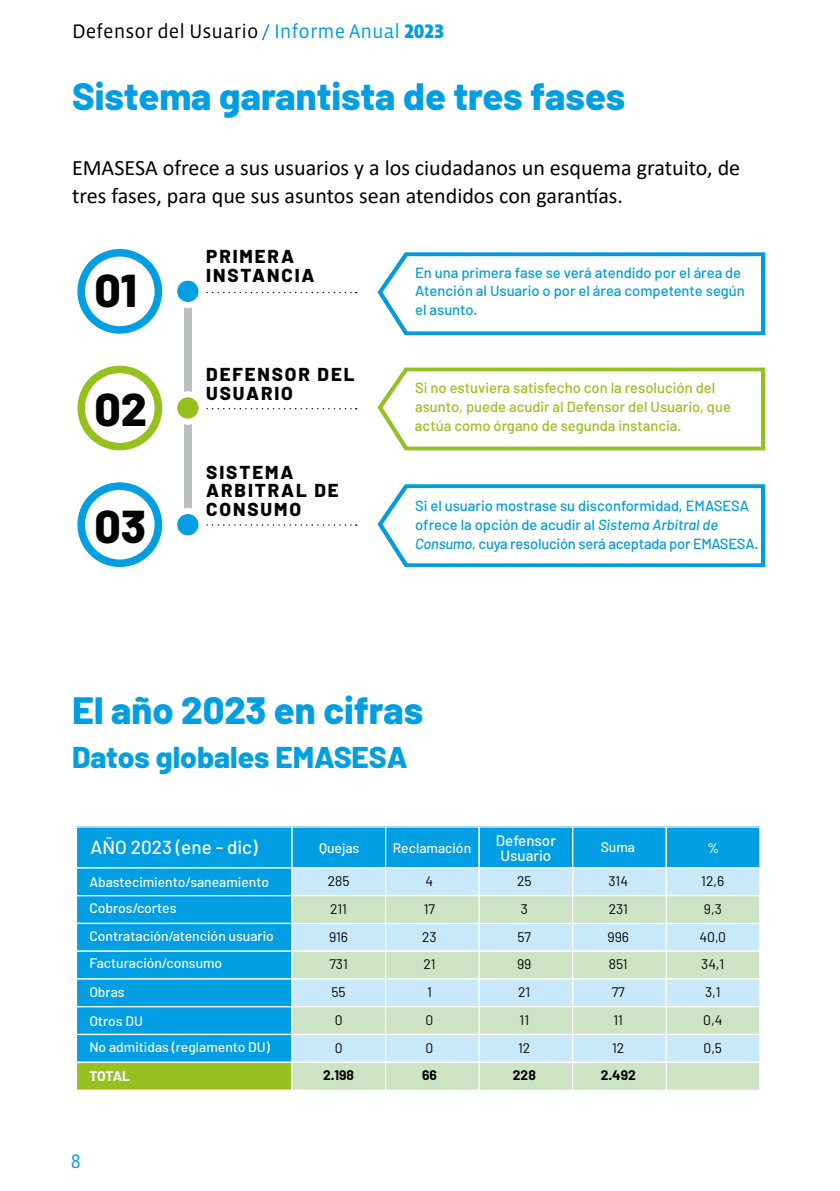
<style>
.page{position:relative;width:840px;height:1191px;background:#fff}
.page>*{position:absolute;margin:0;border:0;box-sizing:border-box;transform-origin:0 0}
.t1{font:800 46.2px "Barlow";color:#020203}
.t2{font:800 38px "Barlow";color:#009fe3}
.t3{font:800 30px "Barlow";color:#009fe3}
.t4{font:22px/28px "Calibri";color:#000}
.t5{font:20px "Vista Sans";color:#000}
.t6{font:20px "Vista Sans";color:#009fe3}
.t7{font:500 19px "Barlow";color:#fff}
.t8{font:800 18.8px/18.8px "Barlow";letter-spacing:.1em;color:#020203}
.t9{font:500 15.2px/15.2px "Barlow";color:#fff;text-align:center}
.t10{font:500 14.8px/18.8px "Barlow";color:#009cde}
.t11{font:500 14.8px/18.8px "Barlow";color:#95c11f}
.t12{font:500 13.8px/26.2px "Barlow";color:#fff}
.t13{font:13.8px/27.8px "Barlow";color:#000;text-align:center}
.t14{font:700 13.8px "Barlow";color:#000}
.t15{font:700 13.8px "Barlow";letter-spacing:-.02em;color:#fff}
.s1{color:#126fb7}
.s2{color:#009fe3}
.s3{font-family:"Vista Sans Alt";font-weight:900;color:#009fe3}
.s4{font-style:italic}
</style>
<div class="page">
<div style="left:184px;top:292px;width:8px;height:233px;background:#bcbfc1"></div>
<svg style="left:177px;top:508px;width:179px;height:28px"></svg>
<svg style="left:177px;top:391px;width:179px;height:34px"></svg>
<svg style="left:177px;top:280px;width:179px;height:28px"></svg>
<svg style="left:77px;top:482px;width:85px;height:85px"></svg>
<svg style="left:77px;top:366px;width:85px;height:84px"></svg>
<svg style="left:77px;top:249px;width:85px;height:85px"></svg>
<svg style="left:377px;top:252px;width:387px;height:83px"></svg>
<svg style="left:377px;top:367px;width:387px;height:83px"></svg>
<svg style="left:377px;top:484px;width:387px;height:83px"></svg>
<div style="left:76px;top:827px;width:216px;height:41px;background:#009fe3"></div>
<div style="left:292px;top:827px;width:93px;height:41px;background:#009fe3"></div>
<div style="left:385px;top:827px;width:94px;height:41px;background:#009fe3"></div>
<div style="left:479px;top:827px;width:93px;height:41px;background:#009fe3"></div>
<div style="left:572px;top:827px;width:94px;height:41px;background:#009fe3"></div>
<div style="left:666px;top:827px;width:93px;height:41px;background:#009fe3"></div>
<div style="left:76px;top:868px;width:216px;height:27px;background:#009fe3"></div>
<div style="left:76px;top:867px;width:216px;height:29px;border:1px solid #fff"></div>
<div style="left:291px;top:867px;width:95px;height:29px;background:#c9e9fb;border:1px solid #fff"></div>
<div style="left:385px;top:867px;width:94px;height:29px;background:#c9e9fb;border:1px solid #fff"></div>
<div style="left:478px;top:867px;width:95px;height:29px;background:#c9e9fb;border:1px solid #fff"></div>
<div style="left:572px;top:867px;width:94px;height:29px;background:#c9e9fb;border:1px solid #fff"></div>
<div style="left:666px;top:868px;width:93px;height:27px;background:#c9e9fb"></div>
<div style="left:665px;top:867px;width:95px;height:29px;border:1px solid #fff"></div>
<div style="left:76px;top:895px;width:216px;height:28px;background:#009fe3"></div>
<div style="left:76px;top:895px;width:216px;height:29px;border:1px solid #fff"></div>
<div style="left:291px;top:895px;width:95px;height:29px;background:#cde4c4;border:1px solid #fff"></div>
<div style="left:385px;top:895px;width:94px;height:29px;background:#cde4c4;border:1px solid #fff"></div>
<div style="left:478px;top:895px;width:95px;height:29px;background:#cde4c4;border:1px solid #fff"></div>
<div style="left:572px;top:895px;width:94px;height:29px;background:#cde4c4;border:1px solid #fff"></div>
<div style="left:666px;top:895px;width:93px;height:28px;background:#cde4c4"></div>
<div style="left:665px;top:895px;width:95px;height:29px;border:1px solid #fff"></div>
<div style="left:76px;top:923px;width:216px;height:28px;background:#009fe3"></div>
<div style="left:76px;top:922px;width:216px;height:29px;border:1px solid #fff"></div>
<div style="left:291px;top:923px;width:95px;height:28px;background:#c9e9fb;border:1px solid #fff"></div>
<div style="left:385px;top:923px;width:94px;height:28px;background:#c9e9fb;border:1px solid #fff"></div>
<div style="left:478px;top:923px;width:95px;height:28px;background:#c9e9fb;border:1px solid #fff"></div>
<div style="left:572px;top:923px;width:94px;height:28px;background:#c9e9fb;border:1px solid #fff"></div>
<div style="left:666px;top:923px;width:93px;height:28px;background:#c9e9fb"></div>
<div style="left:665px;top:923px;width:95px;height:28px;border:1px solid #fff"></div>
<div style="left:76px;top:951px;width:216px;height:28px;background:#009fe3"></div>
<div style="left:76px;top:950px;width:216px;height:29px;border:1px solid #fff"></div>
<div style="left:291px;top:950px;width:95px;height:29px;background:#cde4c4;border:1px solid #fff"></div>
<div style="left:385px;top:950px;width:94px;height:29px;background:#cde4c4;border:1px solid #fff"></div>
<div style="left:478px;top:950px;width:95px;height:29px;background:#cde4c4;border:1px solid #fff"></div>
<div style="left:572px;top:950px;width:94px;height:29px;background:#cde4c4;border:1px solid #fff"></div>
<div style="left:666px;top:951px;width:93px;height:28px;background:#cde4c4"></div>
<div style="left:665px;top:950px;width:95px;height:29px;border:1px solid #fff"></div>
<div style="left:76px;top:979px;width:216px;height:27px;background:#009fe3"></div>
<div style="left:76px;top:978px;width:216px;height:29px;border:1px solid #fff"></div>
<div style="left:291px;top:978px;width:95px;height:29px;background:#c9e9fb;border:1px solid #fff"></div>
<div style="left:385px;top:978px;width:94px;height:29px;background:#c9e9fb;border:1px solid #fff"></div>
<div style="left:478px;top:978px;width:95px;height:29px;background:#c9e9fb;border:1px solid #fff"></div>
<div style="left:572px;top:978px;width:94px;height:29px;background:#c9e9fb;border:1px solid #fff"></div>
<div style="left:666px;top:979px;width:93px;height:27px;background:#c9e9fb"></div>
<div style="left:665px;top:978px;width:95px;height:29px;border:1px solid #fff"></div>
<div style="left:76px;top:1006px;width:216px;height:28px;background:#009fe3"></div>
<div style="left:76px;top:1006px;width:216px;height:29px;border:1px solid #fff"></div>
<div style="left:291px;top:1006px;width:95px;height:29px;background:#cde4c4;border:1px solid #fff"></div>
<div style="left:385px;top:1006px;width:94px;height:29px;background:#cde4c4;border:1px solid #fff"></div>
<div style="left:478px;top:1006px;width:95px;height:29px;background:#cde4c4;border:1px solid #fff"></div>
<div style="left:572px;top:1006px;width:94px;height:29px;background:#cde4c4;border:1px solid #fff"></div>
<div style="left:666px;top:1006px;width:93px;height:28px;background:#cde4c4"></div>
<div style="left:665px;top:1006px;width:95px;height:29px;border:1px solid #fff"></div>
<div style="left:76px;top:1034px;width:216px;height:28px;background:#009fe3"></div>
<div style="left:76px;top:1033px;width:216px;height:29px;border:1px solid #fff"></div>
<div style="left:291px;top:1034px;width:95px;height:28px;background:#c9e9fb;border:1px solid #fff"></div>
<div style="left:385px;top:1034px;width:94px;height:28px;background:#c9e9fb;border:1px solid #fff"></div>
<div style="left:478px;top:1034px;width:95px;height:28px;background:#c9e9fb;border:1px solid #fff"></div>
<div style="left:572px;top:1034px;width:94px;height:28px;background:#c9e9fb;border:1px solid #fff"></div>
<div style="left:666px;top:1034px;width:93px;height:28px;background:#c9e9fb"></div>
<div style="left:665px;top:1034px;width:95px;height:28px;border:1px solid #fff"></div>
<div style="left:76px;top:1062px;width:216px;height:28px;background:#95c11f"></div>
<div style="left:76px;top:1061px;width:216px;height:29px;border:1px solid #fff"></div>
<div style="left:291px;top:1061px;width:95px;height:29px;background:#cde4c4;border:1px solid #fff"></div>
<div style="left:385px;top:1061px;width:94px;height:29px;background:#cde4c4;border:1px solid #fff"></div>
<div style="left:478px;top:1061px;width:95px;height:29px;background:#cde4c4;border:1px solid #fff"></div>
<div style="left:572px;top:1061px;width:94px;height:29px;background:#cde4c4;border:1px solid #fff"></div>
<div style="left:666px;top:1062px;width:93px;height:28px;background:#cde4c4"></div>
<div style="left:665px;top:1061px;width:95px;height:29px;border:1px solid #fff"></div>
<h3 class="t5" style="left:72px;top:21px;width:373px">Defensor del Usuario <span class="s1">/</span> <span class="s2">Informe Anual</span> <span class="s3">2023</span></h3>
<h2 class="t2" style="left:72px;top:68px;width:554px">Sistema garantista de tres fases</h2>
<h3 class="t4" style="left:72px;top:153px;width:669px">EMASESA ofrece a sus usuarios y a los ciudadanos un esquema gratuito, de tres fases, para que sus asuntos sean atendidos con garantías.</h3>
<p class="t8" style="left:206px;top:245px;width:110px">PRIMERA<br>INSTANCIA</p>
<h1 class="t1" style="left:94px;top:256px;width:44px">01</h1>
<p class="t10" style="left:415px;top:262px;width:331px">En una primera fase se verá atendido por el área de<br>Atención al Usuario o por el área competente según el asunto.</p>
<h1 class="t1" style="left:94px;top:374px;width:54px">02</h1>
<h1 class="t1" style="left:94px;top:492px;width:53px">03</h1>
<p class="t8" style="left:206px;top:363px;width:150px">DEFENSOR DEL<br>USUARIO</p>
<p class="t8" style="left:206px;top:461px;width:134px">SISTEMA<br>ARBITRAL DE<br>CONSUMO</p>
<p class="t11" style="left:415px;top:378px;width:317px">Si no estuviera satisfecho con la resolución del asunto, puede acudir al Defensor del Usuario, que actúa como órgano de segunda instancia.</p>
<p class="t10" style="left:415px;top:496px;width:344px">Si el usuario mostrase su disconformidad, EMASESA ofrece la opción de acudir al <span class="s4">Sistema Arbitral de<br>Consumo</span>, cuya resolución será aceptada por EMASESA.</p>
<h2 class="t2" style="left:72px;top:682px;width:352px">El año 2023 en cifras</h2>
<h3 class="t3" style="left:72px;top:735px;width:337px">Datos globales EMASESA</h3>
<p class="t7" style="left:91px;top:835px;width:168px">AÑO 2023 (ene - dic)</p>
<p class="t12" style="left:319px;top:834px;width:42px">Quejas</p>
<p class="t12" style="left:392px;top:834px;width:80px">Reclamación</p>
<p class="t9" style="left:495px;top:832px;width:62px">Defensor<br>Usuario</p>
<p class="t12" style="left:600px;top:833px;width:36px">Suma</p>
<p class="t12" style="left:707px;top:834px;width:13px">%</p>
<p class="t12" style="left:89px;top:868px;width:181px">Abastecimiento/saneamiento<br>Cobros/cortes</p>
<p class="t12" style="left:89px;top:923px;width:186px">Contratación/atención usuario<br>Facturación/consumo</p>
<p class="t12" style="left:89px;top:977px;width:55px;line-height:28.4px">Obras<br>Otros DU</p>
<p class="t12" style="left:89px;top:1033px;width:182px">No admitidas (reglamento DU)</p>
<p class="t15" style="left:89px;top:1067px;width:42px">TOTAL</p>
<p class="t13" style="left:327px;top:867px;width:23px">285<br>211<br>916<br>731<br>55<br>0<br>0</p>
<p class="t14" style="left:323px;top:1066px;width:33px">2.198</p>
<p class="t13" style="left:516px;top:867px;width:16px;text-align:left">25<br>3<br>57<br>99<br>21<br>11<br>12</p>
<p class="t14" style="left:512px;top:1066px;width:25px">228</p>
<p class="t13" style="left:699px;top:867px;width:28px">12,6<br>9,3<br>40,0<br>34,1<br>3,1<br>0,4<br>0,5</p>
<p class="t13" style="left:422px;top:867px;width:16px">4<br>17<br>23<br>21<br>1<br>0<br>0</p>
<p class="t14" style="left:422px;top:1066px;width:16px">66</p>
<p class="t13" style="left:607px;top:867px;width:23px">314<br>231<br>996<br>851<br>77<br>11<br>12</p>
<p class="t14" style="left:600px;top:1066px;width:36px">2.492</p>
<h3 class="t6" style="left:71px;top:1150px;width:11px">8</h3>
</div>
